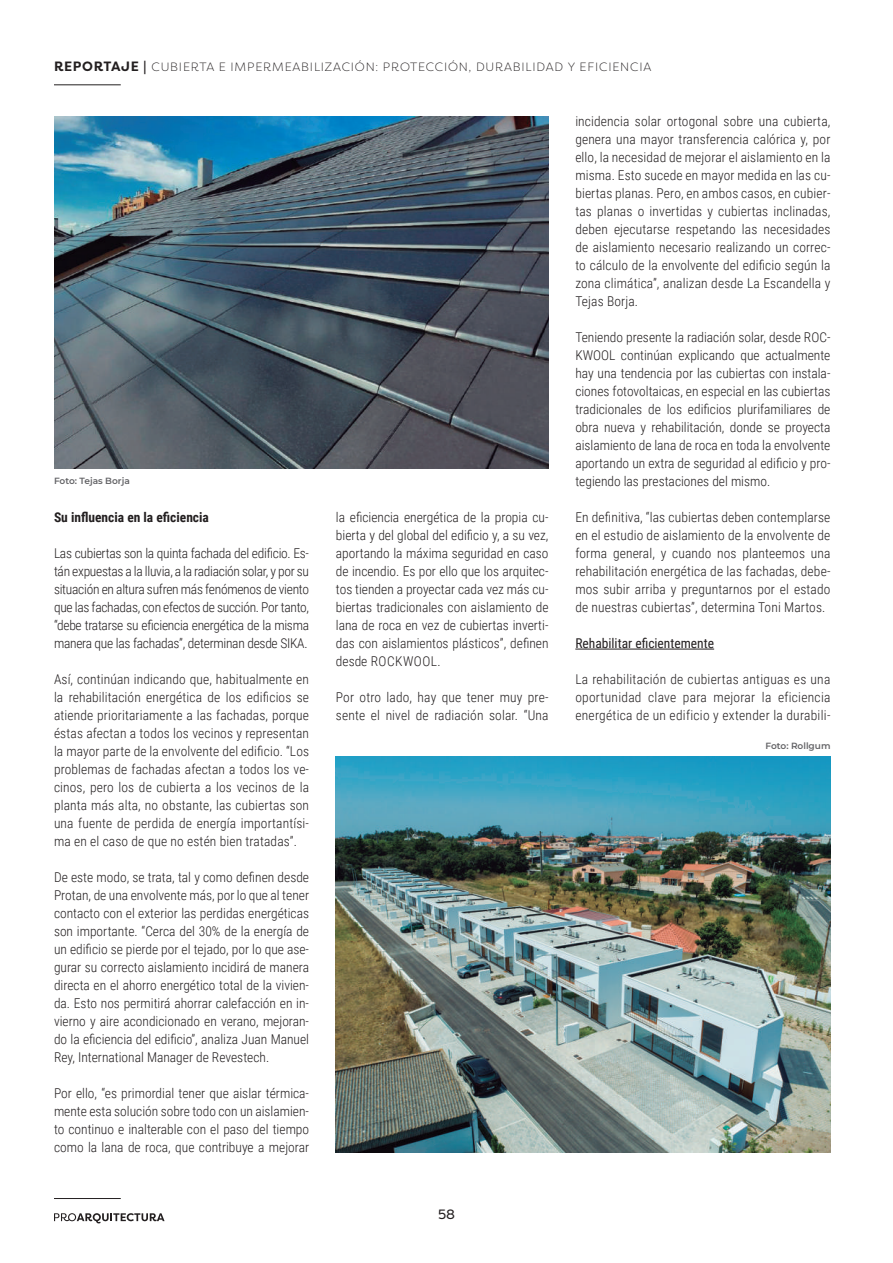
<style>
.page{position:relative;width:893px;height:1263px;background:#fff}
.page>*{position:absolute;margin:0;border:0;box-sizing:border-box;transform-origin:0 0}
.t1{font:300 13.5px/18px "Roboto Condensed";color:#231f20;text-align:justify}
.t2{font:700 13.5px "Roboto Condensed";color:#231f20}
.t3{font:13.5px "Roboto Condensed";color:#231f20}
.t4{font:13.5px "Filson Pro";color:#231f20}
.t5{font:300 12px "Filson Pro";letter-spacing:.07em;color:#231f20}
.t6{font:600 9px "Montserrat";color:#636366}
.s1{font-weight:700;font-size:13.5px}
</style>
<div class="page">
<svg style="left:54px;top:1213px;width:111px;height:10px"></svg>
<hr style="left:54px;top:1198px;width:67px;height:1px;background:#231f20">
<img style="left:336px;top:756px;width:494px;height:396px">
<hr style="left:575px;top:649px;width:139px;height:1px;background:#231f20">
<img style="left:54px;top:116px;width:495px;height:352px">
<hr style="left:54px;top:84px;width:67px;height:1px;background:#231f20">
<p class="t5" style="left:54px;top:59px;width:599px"><span class="s1">REPORTAJE |</span> CUBIERTA E IMPERMEABILIZACIÓN: PROTECCIÓN, DURABILIDAD Y EFICIENCIA</p>
<p class="t6" style="left:54px;top:474px;width:77px">Foto: Tejas Borja</p>
<p class="t2" style="left:54px;top:508px;width:156px">Su influencia en la eficiencia</p>
<p class="t1" style="left:54px;top:544px;width:257px">Las cubiertas son la quinta fachada del edificio. Es&shy;tán expuestas a la lluvia, a la radiación solar, y por su situación en altura sufren más fenómenos de viento que las fachadas, con efectos de succión. Por tanto, “debe tratarse su eficiencia energética de la misma manera que las fachadas”, determinan desde SIKA.</p>
<p class="t1" style="left:54px;top:670px;width:257px">Así, continúan indicando que, habitualmente en la rehabilitación energética de los edificios se atiende prioritariamente a las fachadas, porque éstas afectan a todos los vecinos y representan la mayor parte de la envolvente del edificio. “Los problemas de fachadas afectan a todos los ve&shy;cinos, pero los de cubierta a los vecinos de la planta más alta, no obstante, las cubiertas son una fuente de perdida de energía importantísi&shy;ma en el caso de que no estén bien tratadas”.</p>
<p class="t1" style="left:54px;top:868px;width:257px">De este modo, se trata, tal y como definen desde Protan, de una envolvente más, por lo que al tener contacto con el exterior las perdidas energéticas son importante. “Cerca del 30% de la energía de un edificio se pierde por el tejado, por lo que ase&shy;gurar su correcto aislamiento incidirá de manera directa en el ahorro energético total de la vivien&shy;da. Esto nos permitirá ahorrar calefacción en in&shy;vierno y aire acondicionado en verano, mejoran&shy;do la eficiencia del edificio”, analiza Juan Manuel Rey, International Manager de Revestech.</p>
<p class="t1" style="left:54px;top:1084px;width:257px">Por ello, “es primordial tener que aislar térmica&shy;mente esta solución sobre todo con un aislamien&shy;to continuo e inalterable con el paso del tiempo como la lana de roca, que contribuye a mejorar</p>
<p class="t1" style="left:336px;top:508px;width:214px">la eficiencia energética de la propia cu&shy;bierta y del global del edificio y, a su vez, aportando la máxima seguridad en caso de incendio. Es por ello que los arquitec&shy;tos tienden a proyectar cada vez más cu&shy;biertas tradicionales con aislamiento de lana de roca en vez de cubiertas inverti&shy;das con aislamientos plásticos”, definen desde ROCKWOOL.</p>
<p class="t1" style="left:336px;top:688px;width:214px">Por otro lado, hay que tener muy pre&shy;sente el nivel de radiación solar. “Una</p>
<p class="t4" style="left:438px;top:1205px;width:18px">58</p>
<p class="t1" style="left:575px;top:112px;width:257px">incidencia solar ortogonal sobre una cubierta, genera una mayor transferencia calórica y, por ello, la necesidad de mejorar el aislamiento en la misma. Esto sucede en mayor medida en las cu&shy;biertas planas. Pero, en ambos casos, en cubier&shy;tas planas o invertidas y cubiertas inclinadas, deben ejecutarse respetando las necesidades de aislamiento necesario realizando un correc&shy;to cálculo de la envolvente del edificio según la zona climática”, analizan desde La Escandella y Tejas Borja.</p>
<p class="t1" style="left:575px;top:328px;width:257px">Teniendo presente la radiación solar, desde ROC-KWOOL continúan explicando que actualmente hay una tendencia por las cubiertas con instala&shy;ciones fotovoltaicas, en especial en las cubiertas tradicionales de los edificios plurifamiliares de obra nueva y rehabilitación, donde se proyecta aislamiento de lana de roca en toda la envolvente aportando un extra de seguridad al edificio y pro&shy;tegiendo las prestaciones del mismo.</p>
<p class="t1" style="left:575px;top:508px;width:257px">En definitiva, “las cubiertas deben contemplarse en el estudio de aislamiento de la envolvente de forma general, y cuando nos planteemos una rehabilitación energética de las fachadas, debe&shy;mos subir arriba y preguntarnos por el estado de nuestras cubiertas”, determina Toni Martos.</p>
<p class="t3" style="left:575px;top:634px;width:140px">Rehabilitar eficientemente</p>
<p class="t1" style="left:575px;top:670px;width:257px">La rehabilitación de cubiertas antiguas es una oportunidad clave para mejorar la eficiencia energética de un edificio y extender la durabili-</p>
<p class="t6" style="left:765px;top:740px;width:66px">Foto: Rollgum</p>
</div>
